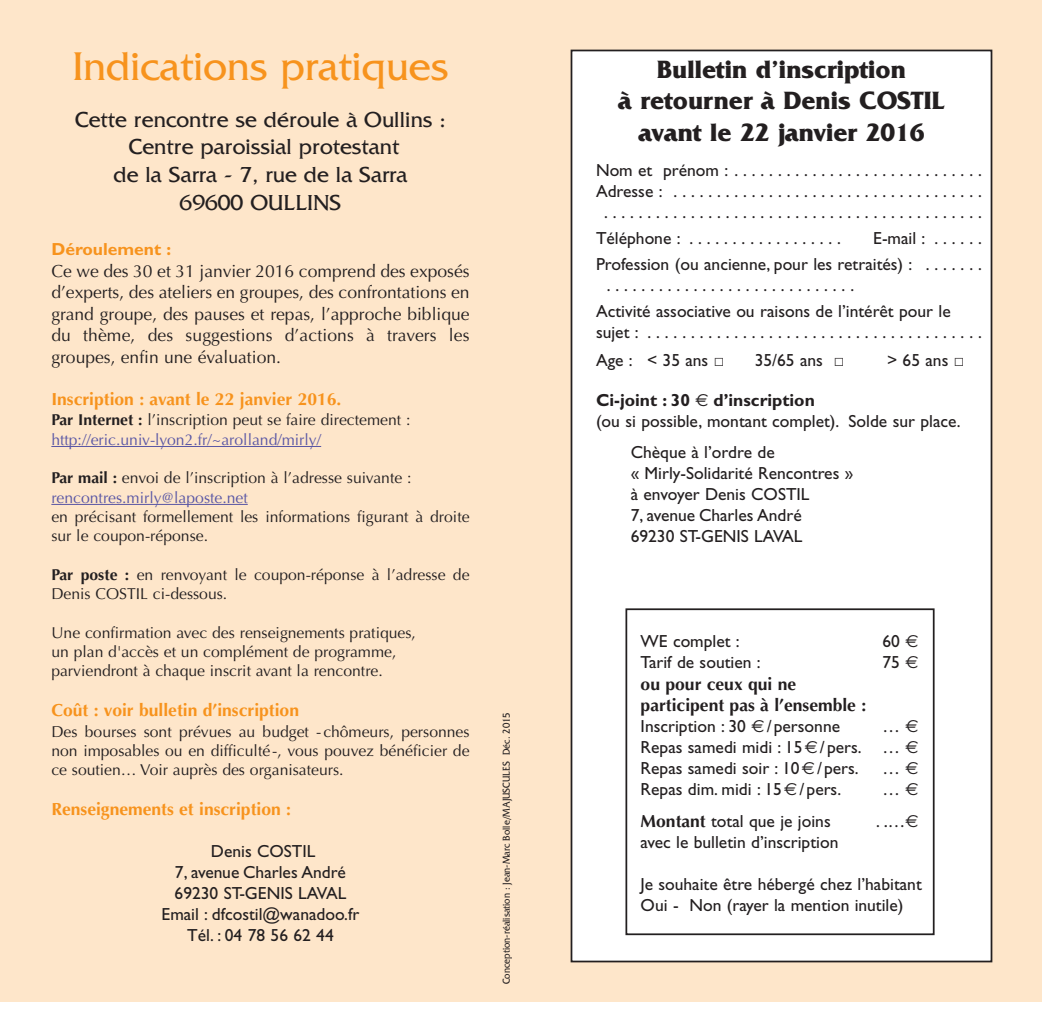
<style>
.page{position:relative;width:1042px;height:1012px;background:#fff}
.page>*{position:absolute;margin:0;border:0;box-sizing:border-box;transform-origin:0 0}
.t1{font:42px "Friz Quadrata";color:#f7931d}
.t2{font:700 26.25px/31.5px "Friz Quadrata";color:#231f20;text-align:center}
.t3{font:22.75px/27.8px "Friz Quadrata";color:#231f20;text-align:center}
.t4{font:17.5px/21px "Gill Sans";color:#231f20}
.t5{font:17.5px/21.5px "Optima";color:#231f20;text-align:justify}
.t6{font:700 17.5px "Optima";color:#f7931d}
.t7{font:700 17.5px/21.5px "Optima";color:#231f20}
.t8{font:700 17.5px "Gill Sans";color:#f7931d}
.t9{font:15.75px/19.2px "Optima";color:#231f20}
.t10{font:15.75px/19.2px "Optima";color:#5a57a5}
.t11{font:10.5px "Friz Quadrata";color:#231f20;scale:.9 1}
.s1{font-weight:700;color:#231f20}
.s2{color:#231f20}
.s3{font-weight:700}
.s4{color:#5a57a5}
.s5{font-family:"Calibri"}
.s6{font-family:"Euro Sans"}
.s7{font-family:"Optima";font-weight:700}
</style>
<div class="page">
<div style="left:0;top:0;width:1042px;height:1002px;background:#fee6ca"></div>
<hr style="left:51px;top:446px;width:270px;height:1px;background:#5a57a5">
<hr style="left:51px;top:504px;width:197px;height:1px;background:#5a57a5">
<div style="left:571px;top:50px;width:420px;height:911px;background:#fff"></div>
<div style="left:570px;top:50px;width:422px;height:912px;border:2px solid #231f20"></div>
<div style="left:625px;top:608px;width:309px;height:327px;border:2px solid #231f20"></div>
<h1 class="t1" style="left:73px;top:41px;width:377px">Indications pratiques</h1>
<h3 class="t3" style="left:75px;top:105px;width:372px">Cette rencontre se déroule à Oullins :<br>Centre paroissial protestant<br>de la Sarra - 7, rue de la Sarra<br>69600 OULLINS</h3>
<p class="t8" style="left:51px;top:242px;width:121px">Déroulement :</p>
<p class="t5" style="left:51px;top:262px;width:420px">Ce we des 30 et 31 janvier 2016 comprend des exposés d’experts, des ateliers en groupes, des confrontations en grand groupe, des pauses et repas, l’approche biblique du thème, des suggestions d’actions à travers les groupes, enfin une évaluation.</p>
<p class="t6" style="left:51px;top:392px;width:292px">Inscription : avant le 22 janvier 2016.</p>
<p class="t10" style="left:51px;top:412px;width:360px"><span class="s1">Par Internet :</span> <span class="s2">l’inscription peut se faire directement : </span>http://eric.univ-lyon2.fr/~arolland/mirly/</p>
<p class="t9" style="left:51px;top:470px;width:362px"><span class="s3">Par mail :</span> envoi de l’inscription à l’adresse suivante : <span class="s4">rencontres.mirly@laposte.net</span></p>
<p class="t9" style="left:51px;top:509px;width:420px">en précisant formellement les informations figurant à droite sur le coupon-réponse.</p>
<p class="t9" style="left:51px;top:566px;width:420px"><span class="s3">Par poste :</span> en renvoyant le coupon-réponse à l’adresse de<br>Denis COSTIL ci-dessous.</p>
<p class="t9" style="left:51px;top:624px;width:366px">Une confirmation avec des renseignements pratiques, un plan d'accès et un complément de programme, parviendront à chaque inscrit avant la rencontre.</p>
<p class="t6" style="left:51px;top:703px;width:249px">Coût : voir bulletin d’inscription</p>
<p class="t9" style="left:51px;top:723px;width:420px;text-align:justify">Des bourses sont prévues au budget -chômeurs, personnes non imposables ou en difficulté-, vous pouvez bénéficier de ce soutien… Voir auprès des organisateurs.</p>
<p class="t6" style="left:51px;top:802px;width:241px">Renseignements et inscription :</p>
<p class="t4" style="left:162px;top:842px;width:199px;text-align:center">Denis COSTIL<br>7, avenue Charles André<br>69230 ST-GENIS LAVAL<br>Email : dfcostil@wanadoo.fr<br>Tél. : 04 78 56 62 44</p>
<p class="t11" style="left:500px;top:984px;width:303px;rotate:-90deg">Conception-réalisation : Jean-Marc Bolle/MAJUSCULES Déc. 2015</p>
<h2 class="t2" style="left:618px;top:53px;width:328px">Bulletin d’inscription<br>à retourner à Denis COSTIL avant le 22 janvier 2016</h2>
<p class="t4" style="left:596px;top:162px;width:387px;text-align:center">Nom et prénom : . . . . . . . . . . . . . . . . . . . . . . . . . . . . .<br>Adresse : . . . . . . . . . . . . . . . . . . . . . . . . . . . . . . . . . . . . . . . . . . . . . . . . . . . . . . . . . . . . . . . . . . . . . . . . . . . . . . . .</p>
<p class="t4" style="left:596px;top:230px;width:247px">Téléphone : . . . . . . . . . . . . . . . . . .</p>
<p class="t4" style="left:596px;top:227px;width:387px;line-height:25.9px;text-align:right">E-mail : . . . . . .<br>Profession (ou ancienne, pour les retraités) : . . . . . . .</p>
<p class="t4" style="left:596px;top:274px;width:356px;line-height:25.9px;text-indent:11px">. . . . . . . . . . . . . . . . . . . . . . . . . . . . .<br>Activité associative ou raisons de l’intérêt pour le</p>
<p class="t4" style="left:596px;top:321px;width:387px;line-height:27.1px">sujet : . . . . . . . . . . . . . . . . . . . . . . . . . . . . . . . . . . . . . . .<br>Age : &lt; 35 ans <span class="s5">□</span></p>
<p class="t4" style="left:755px;top:351px;width:91px">35/65 ans <span class="s5">□</span></p>
<p class="t4" style="left:887px;top:351px;width:79px">&gt; 65 ans <span class="s5">□</span></p>
<p class="t4" style="left:596px;top:392px;width:366px"><span class="s3">Ci-joint : 30</span> <span class="s6">€</span> <span class="s3">d’inscription<br></span>(ou si possible, montant complet). Solde sur place.</p>
<p class="t4" style="left:631px;top:443px;width:224px">Chèque à l’ordre de<br>« Mirly-Solidarité Rencontres » à envoyer Denis COSTIL<br>7, avenue Charles André<br>69230 ST-GENIS LAVAL</p>
<p class="t4" style="left:641px;top:632px;width:101px">WE complet :</p>
<p class="t4" style="left:882px;top:632px;width:37px">60 <span class="s6">€</span></p>
<p class="t4" style="left:641px;top:653px;width:122px">Tarif de soutien :</p>
<p class="t4" style="left:882px;top:653px;width:37px">75 <span class="s6">€</span></p>
<p class="t7" style="left:641px;top:675px;width:227px">ou pour ceux qui ne participent pas à l’ensemble :</p>
<p class="t4" style="left:640px;top:717px;width:201px">Inscription : 30 <span class="s6">€</span>/personne</p>
<p class="t4" style="left:640px;top:717px;width:279px;text-align:justify;text-indent:242px">… <span class="s6">€ </span>Repas samedi midi : 15<span class="s6">€</span>/pers. … <span class="s6">€ </span>Repas samedi soir : 10<span class="s6">€</span>/pers.</p>
<p class="t4" style="left:882px;top:759px;width:37px">… <span class="s6">€</span></p>
<p class="t4" style="left:640px;top:780px;width:202px">Repas dim. midi : 15<span class="s6">€</span>/pers.</p>
<p class="t4" style="left:882px;top:780px;width:37px">… <span class="s6">€</span></p>
<p class="t4" style="left:641px;top:812px;width:192px"><span class="s7">Montant</span> total que je joins</p>
<p class="t4" style="left:876px;top:812px;width:44px">. .…<span class="s6">€</span></p>
<p class="t4" style="left:641px;top:833px;width:199px">avec le bulletin d’inscription</p>
<p class="t4" style="left:640px;top:875px;width:283px">Je souhaite être hébergé chez l’habitant<br>Oui - Non (rayer la mention inutile)</p>
</div>
